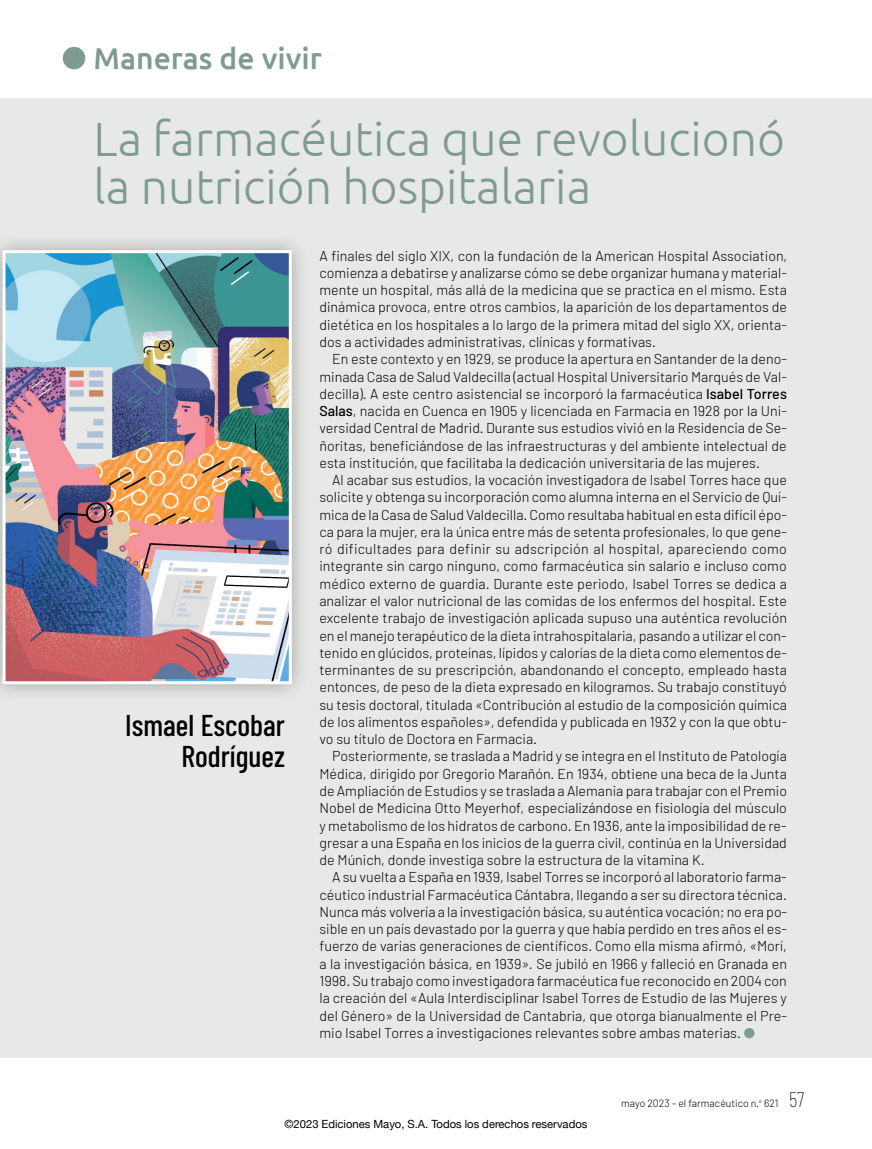
<style>
.page{position:relative;width:872px;height:1149px;background:#fff}
.page>*{position:absolute;margin:0;border:0;box-sizing:border-box;transform-origin:0 0}
.t1{font:300 48px/48px "Ubuntu";color:#7f9b90}
.t2{font:500 30px/31.5px "Barlow Condensed";color:#000;text-align:right}
.t3{font:500 30px "Ubuntu";color:#7f9b90}
.t4{font:300 14.25px/17.2px "Barlow";color:#000;text-align:justify}
.t5{font:11.25px "Helvetica Neue";color:#000}
.t6{font:300 10.5px "Barlow";color:#000}
.s1{font-weight:500}
.s2{font-style:italic}
.s3{color:#7f9b90}
.s4{font-family:"Barlow Condensed";font-weight:100;font-size:21px}
</style>
<div class="page">
<div style="left:62px;top:46px;width:24px;height:24px;background:#7f9b90;border-radius:50%"></div>
<div style="left:61px;top:45px;width:26px;height:26px;border:2px solid #fff;border-radius:50%"></div>
<div style="left:0;top:98px;width:872px;height:959px;background:#e7e9e7"></div>
<div style="left:0;top:232px;width:311px;height:470px;background:#000;opacity:.3"></div>
<img style="left:7px;top:254px;width:281px;height:426px">
<div style="left:3px;top:250px;width:289px;height:434px;border:3px solid #fff"></div>
<h2 class="t3" style="left:94px;top:39px;width:230px">Maneras de vivir</h2>
<h1 class="t1" style="left:94px;top:114px;width:693px">La farmacéutica que revolucionó la nutrición hospitalaria</h1>
<h2 class="t2" style="left:125px;top:708px;width:161px">Ismael Escobar<br>Rodríguez</h2>
<p class="t4" style="left:319px;top:246px;width:469px">A finales del siglo XIX, con la fundación de la American Hospital Association, comienza a debatirse y analizarse cómo se debe organizar humana y material&shy;mente un hospital, más allá de la medicina que se practica en el mismo. Esta dinámica provoca, entre otros cambios, la aparición de los departamentos de dietética en los hospitales a lo largo de la primera mitad del siglo XX, orienta&shy;dos a actividades administrativas, clínicas y formativas.</p>
<p class="t4" style="left:319px;top:350px;width:469px;text-indent:13px">En este contexto y en 1929, se produce la apertura en Santander de la deno&shy;minada Casa de Salud Valdecilla (actual Hospital Universitario Marqués de Val&shy;decilla). A este centro asistencial se incorporó la farmacéutica <span class="s1">Isabel Torres Salas</span>, nacida en Cuenca en 1905 y licenciada en Farmacia en 1928 por la Uni&shy;versidad Central de Madrid. Durante sus estudios vivió en la Residencia de Se&shy;ñoritas, beneficiándose de las infraestructuras y del ambiente intelectual de esta institución, que facilitaba la dedicación universitaria de las mujeres.</p>
<p class="t4" style="left:319px;top:471px;width:469px;text-indent:13px">Al acabar sus estudios, la vocación investigadora de Isabel Torres hace que solicite y obtenga su incorporación como alumna interna en el Servicio de Quí&shy;mica de la Casa de Salud Valdecilla. Como resultaba habitual en esta difícil épo&shy;ca para la mujer, era la única entre más de setenta profesionales, lo que gene&shy;ró dificultades para definir su adscripción al hospital, apareciendo como integrante sin cargo ninguno, como farmacéutica sin salario e incluso como médico externo de guardia. Durante este periodo, Isabel Torres se dedica a analizar el valor nutricional de las comidas de los enfermos del hospital. Este excelente trabajo de investigación aplicada supuso una auténtica revolución en el manejo terapéutico de la dieta intrahospitalaria, pasando a utilizar el con&shy;tenido en glúcidos, proteínas, lípidos y calorías de la dieta como elementos de&shy;terminantes de su prescripción, abandonando el concepto, empleado hasta entonces, de peso de la dieta expresado en kilogramos. Su trabajo constituyó su tesis doctoral, titulada <span class="s2">«</span>Contribución al estudio de la composición química de los alimentos españoles<span class="s2">»</span>, defendida y publicada en 1932 y con la que obtu&shy;vo su título de Doctora en Farmacia.</p>
<p class="t4" style="left:319px;top:747px;width:469px;text-indent:13px">Posteriormente, se traslada a Madrid y se integra en el Instituto de Patología Médica, dirigido por Gregorio Marañón. En 1934, obtiene una beca de la Junta de Ampliación de Estudios y se traslada a Alemania para trabajar con el Premio Nobel de Medicina Otto Meyerhof, especializándose en fisiología del músculo y metabolismo de los hidratos de carbono. En 1936, ante la imposibilidad de re&shy;gresar a una España en los inicios de la guerra civil, continúa en la Universidad de Múnich, donde investiga sobre la estructura de la vitamina K.</p>
<p class="t4" style="left:319px;top:868px;width:469px;text-indent:13px">A su vuelta a España en 1939, Isabel Torres se incorporó al laboratorio farma&shy;céutico industrial Farmacéutica Cántabra, llegando a ser su directora técnica.<br>Nunca más volvería a la investigación básica, su auténtica vocación; no era po&shy;sible en un país devastado por la guerra y que había perdido en tres años el es&shy;fuerzo de varias generaciones de científicos. Como ella misma afirmó, <span class="s2">«</span>Morí, a la investigación básica, en 1939<span class="s2">».</span> Se jubiló en 1966 y falleció en Granada en 1998. Su trabajo como investigadora farmacéutica fue reconocido en 2004 con la creación del «Aula Interdisciplinar Isabel Torres de Estudio de las Mujeres y del Género» de la Universidad de Cantabria, que otorga bianualmente el Pre&shy;mio Isabel Torres a investigaciones relevantes sobre ambas materias. <span class="s3">●</span></p>
<p class="t6" style="left:621px;top:1096px;width:185px">mayo 2023 – el farmacéutico n.<sup>o</sup> 621 <span class="s4">57</span></p>
<p class="t5" style="left:284px;top:1114px;width:304px">©2023 Ediciones Mayo, S.A. Todos los derechos reservados</p>
</div>
